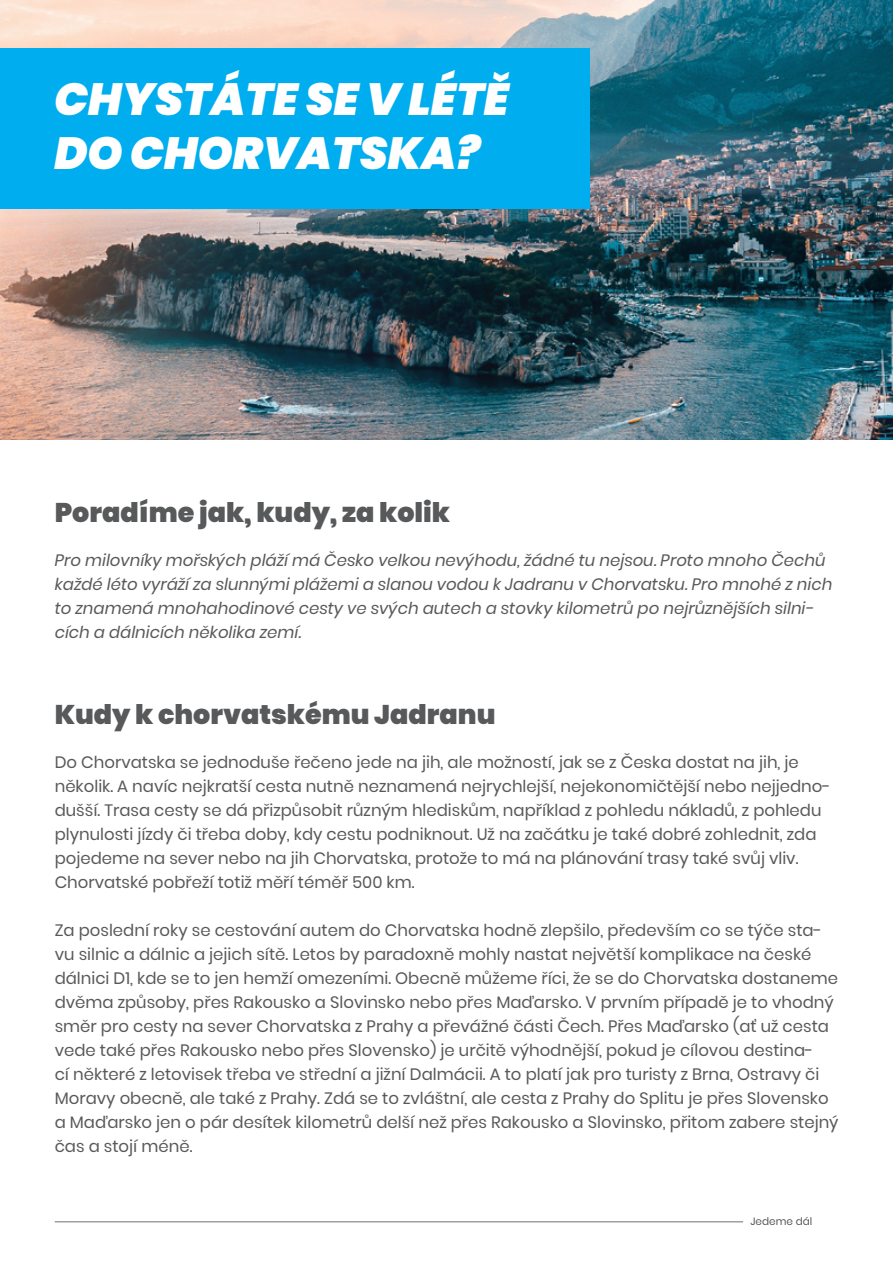
<style>
.page{position:relative;width:893px;height:1263px;background:#fff}
.page>*{position:absolute;margin:0;border:0;box-sizing:border-box;transform-origin:0 0}
.t1{font:italic 900 45px/54px "Poppins";color:#fff}
.t2{font:900 27px "Poppins";color:#58595b}
.t3{font:16.5px/24px "Poppins";color:#58595b}
.t4{font:italic 16.5px/24px "Poppins";color:#58595b}
.t5{font:10.5px "Poppins";color:#58595b}
</style>
<div class="page">
<img style="left:0;top:0;width:893px;height:439px">
<div style="left:0;top:49px;width:590px;height:160px;background:#00aeef"></div>
<hr style="left:55px;top:1221px;width:688px;height:1px;background:#9d9fa2">
<h1 class="t1" style="left:55px;top:72px;width:456px">CHYSTÁTE SE V LÉTĚ<br>DO CHORVATSKA?</h1>
<h2 class="t2" style="left:55px;top:496px;width:397px">Poradíme jak, kudy, za kolik</h2>
<p class="t4" style="left:55px;top:548px;width:779px">Pro milovníky mořských pláží má Česko velkou nevýhodu, žádné tu nejsou. Proto mnoho Čechů každé léto vyráží za slunnými plážemi a slanou vodou k Jadranu v Chorvatsku. Pro mnohé z nich to znamená mnohahodinové cesty ve svých autech a stovky kilometrů po nejrůznějších silni&shy;cích a dálnicích několika zemí.</p>
<h2 class="t2" style="left:55px;top:699px;width:442px">Kudy k chorvatskému Jadranu</h2>
<p class="t3" style="left:55px;top:750px;width:778px">Do Chorvatska se jednoduše řečeno jede na jih, ale možností, jak se z Česka dostat na jih, je několik. A navíc nejkratší cesta nutně neznamená nejrychlejší, nejekonomičtější nebo nejjedno&shy;dušší. Trasa cesty se dá přizpůsobit různým hlediskům, například z pohledu nákladů, z pohledu plynulosti jízdy či třeba doby, kdy cestu podniknout. Už na začátku je také dobré zohlednit, zda pojedeme na sever nebo na jih Chorvatska, protože to má na plánování trasy také svůj vliv.<br>Chorvatské pobřeží totiž měří téměř 500 km.</p>
<p class="t3" style="left:55px;top:918px;width:785px">Za poslední roky se cestování autem do Chorvatska hodně zlepšilo, především co se týče sta&shy;vu silnic a dálnic a jejich sítě. Letos by paradoxně mohly nastat největší komplikace na české dálnici D1, kde se to jen hemží omezeními. Obecně můžeme říci, že se do Chorvatska dostaneme dvěma způsoby, přes Rakousko a Slovinsko nebo přes Maďarsko. V prvním případě je to vhodný směr pro cesty na sever Chorvatska z Prahy a převážné části Čech. Přes Maďarsko (ať už cesta vede také přes Rakousko nebo přes Slovensko) je určitě výhodnější, pokud je cílovou destina-<br>cí některé z letovisek třeba ve střední a jižní Dalmácii. A to platí jak pro turisty z Brna, Ostravy či Moravy obecně, ale také z Prahy. Zdá se to zvláštní, ale cesta z Prahy do Splitu je přes Slovensko a Maďarsko jen o pár desítek kilometrů delší než přes Rakousko a Slovinsko, přitom zabere stejný čas a stojí méně.</p>
<p class="t5" style="left:750px;top:1216px;width:63px">Jedeme dál</p>
</div>
